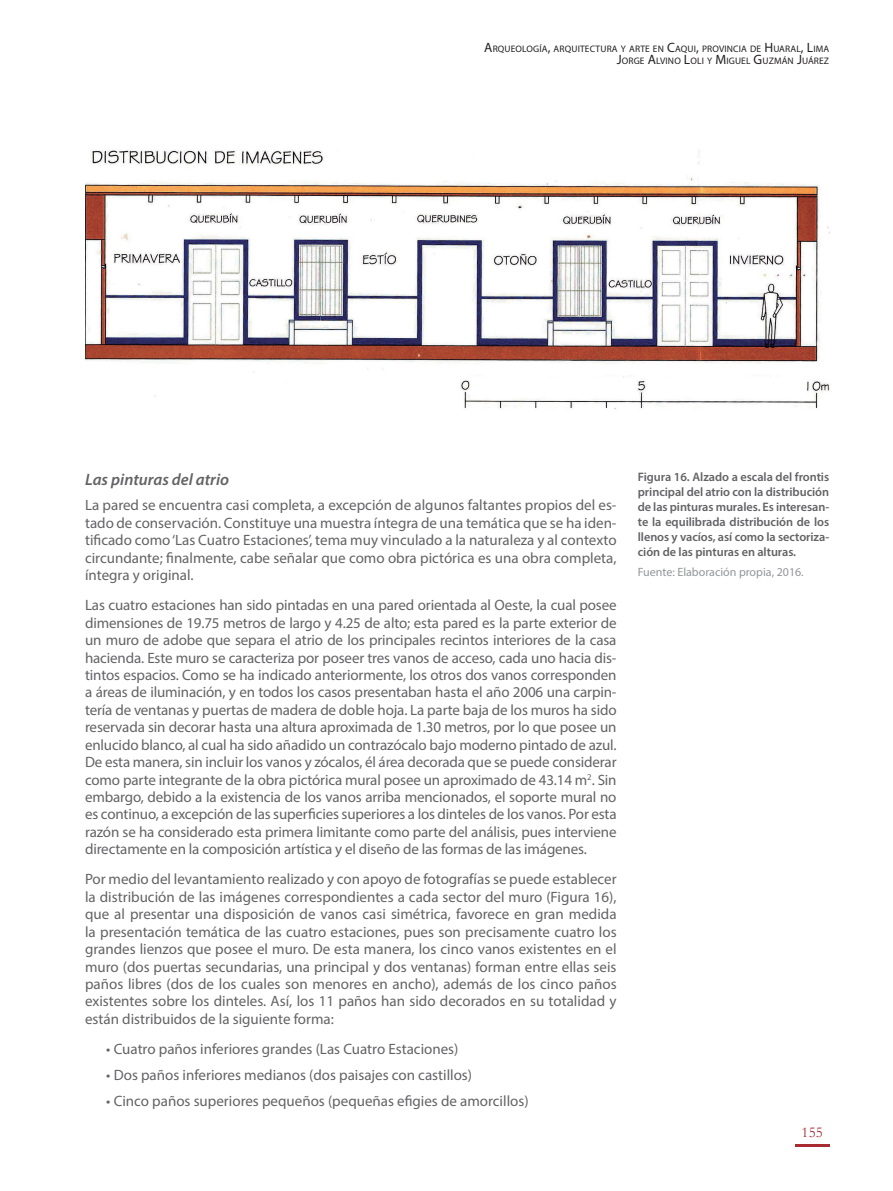
<style>
.page{position:relative;width:893px;height:1191px;background:#fff}
.page>*{position:absolute;margin:0;border:0;box-sizing:border-box;transform-origin:0 0}
.Subtitulo_2{font:italic 600 16.5px "Myriad Pro";color:#636366}
.Texto{font:15px/17.4px "Myriad Pro";color:#636366;text-align:justify}
.t1{font:15px "Garamond";color:#a72b30}
.Nombre_Figura{font:600 12.3px/15px "Myriad Pro";letter-spacing:-.005em;color:#636366;text-align:justify}
.Nombre_Figura-2{font:12px "Myriad Pro";color:#939598}
.t2{font:9.45px/12px "Myriad Pro";letter-spacing:.015em;color:#231f20;text-align:right}
.s1{font-size:13.5px}
</style>
<div class="page">
<hr style="left:795px;top:1144px;width:34px;height:2px;background:#a72b30">
<img style="left:85px;top:150px;width:744px;height:259px">
<p class="t2" style="left:484px;top:42px;width:346px"><span class="s1">A</span>RQUEOLOGÍA<span class="s1">,</span> ARQUITECTURA Y ARTE EN <span class="s1">C</span>AQUI<span class="s1">,</span> PROVINCIA DE <span class="s1">H</span>UARAL<span class="s1">, L</span>IMA<br><span class="s1">J</span>ORGE <span class="s1">A</span>LVINO <span class="s1">L</span>OLI Y <span class="s1">M</span> IGUEL <span class="s1">G</span>UZMÁN <span class="s1">J</span>UÁREZ</p>
<p class="Subtitulo_2" style="left:85px;top:468px;width:146px">Las pinturas del atrio</p>
<p class="Texto" style="left:85px;top:496px;width:533px">La pared se encuentra casi completa, a excepción de algunos faltantes propios del es&shy;tado de conservación. Constituye una muestra íntegra de una temática que se ha iden&shy;tificado como ‘Las Cuatro Estaciones’, tema muy vinculado a la naturaleza y al contexto circundante; finalmente, cabe señalar que como obra pictórica es una obra completa, íntegra y original.</p>
<p class="Texto" style="left:85px;top:596px;width:533px">Las cuatro estaciones han sido pintadas en una pared orientada al Oeste, la cual posee dimensiones de 19.75 metros de largo y 4.25 de alto; esta pared es la parte exterior de un muro de adobe que separa el atrio de los principales recintos interiores de la casa hacienda. Este muro se caracteriza por poseer tres vanos de acceso, cada uno hacia dis&shy;tintos espacios. Como se ha indicado anteriormente, los otros dos vanos corresponden a áreas de iluminación, y en todos los casos presentaban hasta el año 2006 una carpin&shy;tería de ventanas y puertas de madera de doble hoja. La parte baja de los muros ha sido reservada sin decorar hasta una altura aproximada de 1.30 metros, por lo que posee un enlucido blanco, al cual ha sido añadido un contrazócalo bajo moderno pintado de azul.<br>De esta manera, sin incluir los vanos y zócalos, él área decorada que se puede considerar como parte integrante de la obra pictórica mural posee un aproximado de 43.14 m<sup>2</sup>. Sin embargo, debido a la existencia de los vanos arriba mencionados, el soporte mural no es continuo, a excepción de las superficies superiores a los dinteles de los vanos. Por esta razón se ha considerado esta primera limitante como parte del análisis, pues interviene directamente en la composición artística y el diseño de las formas de las imágenes.</p>
<p class="Texto" style="left:85px;top:870px;width:533px">Por medio del levantamiento realizado y con apoyo de fotografías se puede establecer la distribución de las imágenes correspondientes a cada sector del muro (Figura 16), que al presentar una disposición de vanos casi simétrica, favorece en gran medida la presentación temática de las cuatro estaciones, pues son precisamente cuatro los grandes lienzos que posee el muro. De esta manera, los cinco vanos existentes en el muro (dos puertas secundarias, una principal y dos ventanas) forman entre ellas seis paños libres (dos de los cuales son menores en ancho), además de los cinco paños existentes sobre los dinteles. Así, los 11 paños han sido decorados en su totalidad y están distribuidos de la siguiente forma:</p>
<p class="Texto" style="left:106px;top:1040px;width:354px">• Cuatro paños inferiores grandes (Las Cuatro Estaciones)</p>
<p class="Texto" style="left:106px;top:1066px;width:367px">• Dos paños inferiores medianos (dos paisajes con castillos)</p>
<p class="Texto" style="left:106px;top:1092px;width:424px">• Cinco paños superiores pequeños (pequeñas efigies de amorcillos)</p>
<p class="Nombre_Figura" style="left:638px;top:469px;width:193px">Figura 16. Alzado a escala del frontis principal del atrio con la distribución de las pinturas murales. Es interesan&shy;te la equilibrada distribución de los llenos y vacíos, así como la sectoriza&shy;ción de las pinturas en alturas.</p>
<p class="Nombre_Figura-2" style="left:638px;top:564px;width:167px">Fuente: Elaboración propia, 2016.</p>
<p class="t1" style="left:802px;top:1122px;width:23px">155</p>
</div>
